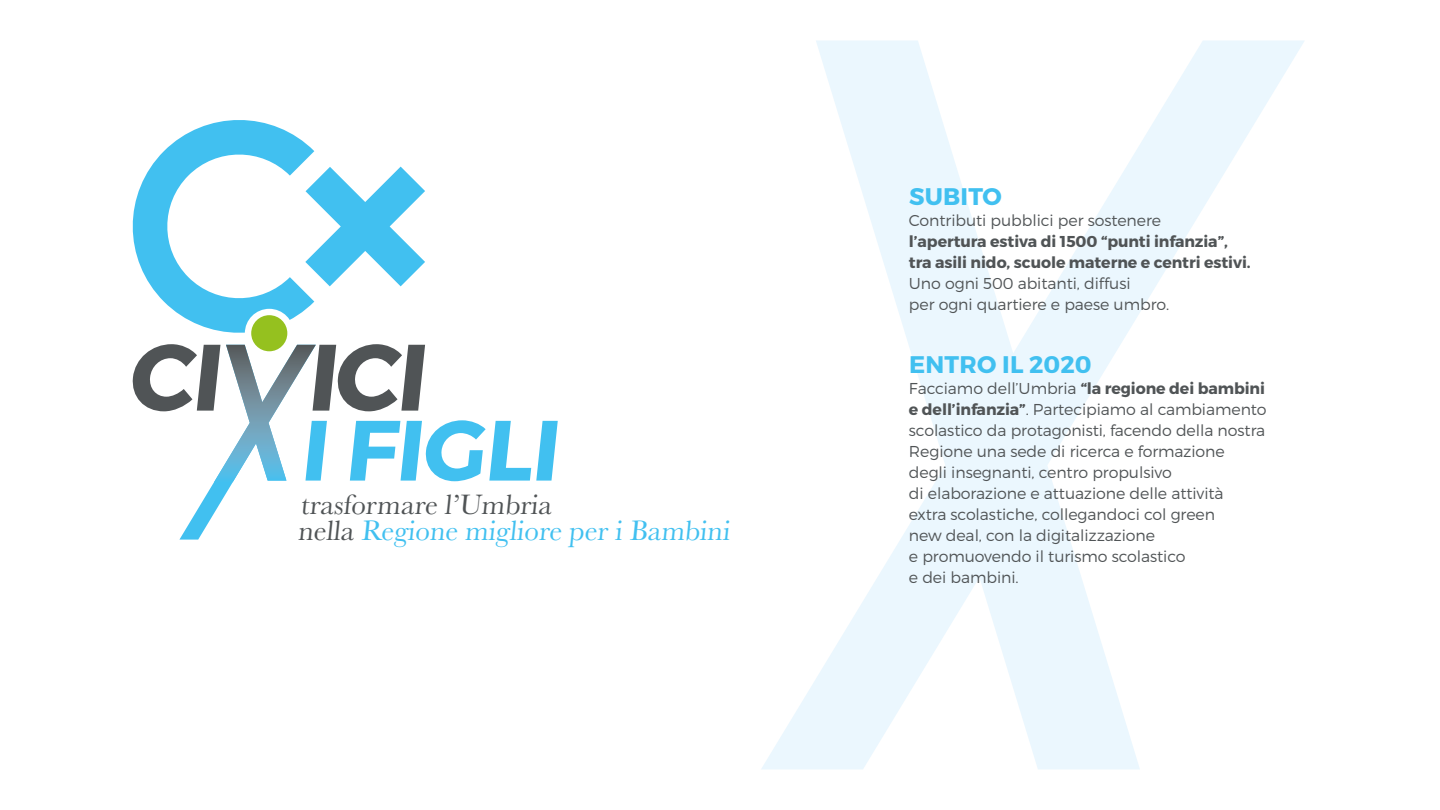
<style>
.page{position:relative;width:1440px;height:810px;background:#fff}
.page>*{position:absolute;margin:0;border:0;box-sizing:border-box;transform-origin:0 0}
.t1{font:700 85.35px "Montserrat";color:#41c0f0}
.t2{font:29.17px/26px "Baskerville";color:#41c0f0}
.t3{font:700 24px "Montserrat";letter-spacing:.01em;color:#41c0f0}
.t4{font:300 15.75px/21px "Montserrat";letter-spacing:-.005em;color:#505456}
.t5{font:700 15.75px/21px "Montserrat";letter-spacing:-.005em;color:#505456}
.s1{color:#505456}
.s2{font-weight:700}
</style>
<div class="page">
<svg style="left:761px;top:40px;width:543px;height:729px"></svg>
<svg style="left:132px;top:120px;width:293px;height:213px"></svg>
<div style="left:245px;top:309px;width:49px;height:49px;background:#fff;border-radius:50%"></div>
<div style="left:251px;top:315px;width:36px;height:36px;background:#95c11f;border-radius:50%"></div>
<svg style="left:132px;top:344px;width:293px;height:196px"></svg>
<h1 class="t1" style="left:300px;top:397px;width:271px">I FIGLI</h1>
<h2 class="t2" style="left:298px;top:492px;width:437px"><span class="s1">trasformare l’Umbria<br>nella</span> Regione migliore per i Bambini</h2>
<h3 class="t3" style="left:909px;top:182px;width:94px">SUBITO</h3>
<p class="t4" style="left:909px;top:210px;width:254px">Contributi pubblici per sostenere</p>
<p class="t5" style="left:909px;top:231px;width:343px">l’apertura estiva di 1500 “punti infanzia”, tra asili nido, scuole materne e centri estivi.</p>
<p class="t4" style="left:909px;top:273px;width:262px">Uno ogni 500 abitanti, diffusi<br>per ogni quartiere e paese umbro.</p>
<h3 class="t3" style="left:909px;top:350px;width:184px">ENTRO IL 2020</h3>
<p class="t4" style="left:909px;top:378px;width:359px">Facciamo dell’Umbria <span class="s2">“la regione dei bambini e dell’infanzia”</span>. Partecipiamo al cambiamento scolastico da protagonisti, facendo della nostra Regione una sede di ricerca e formazione degli insegnanti, centro propulsivo<br>di elaborazione e attuazione delle attività<br>extra scolastiche, collegandoci col green<br>new deal, con la digitalizzazione<br>e promuovendo il turismo scolastico<br>e dei bambini.</p>
</div>
